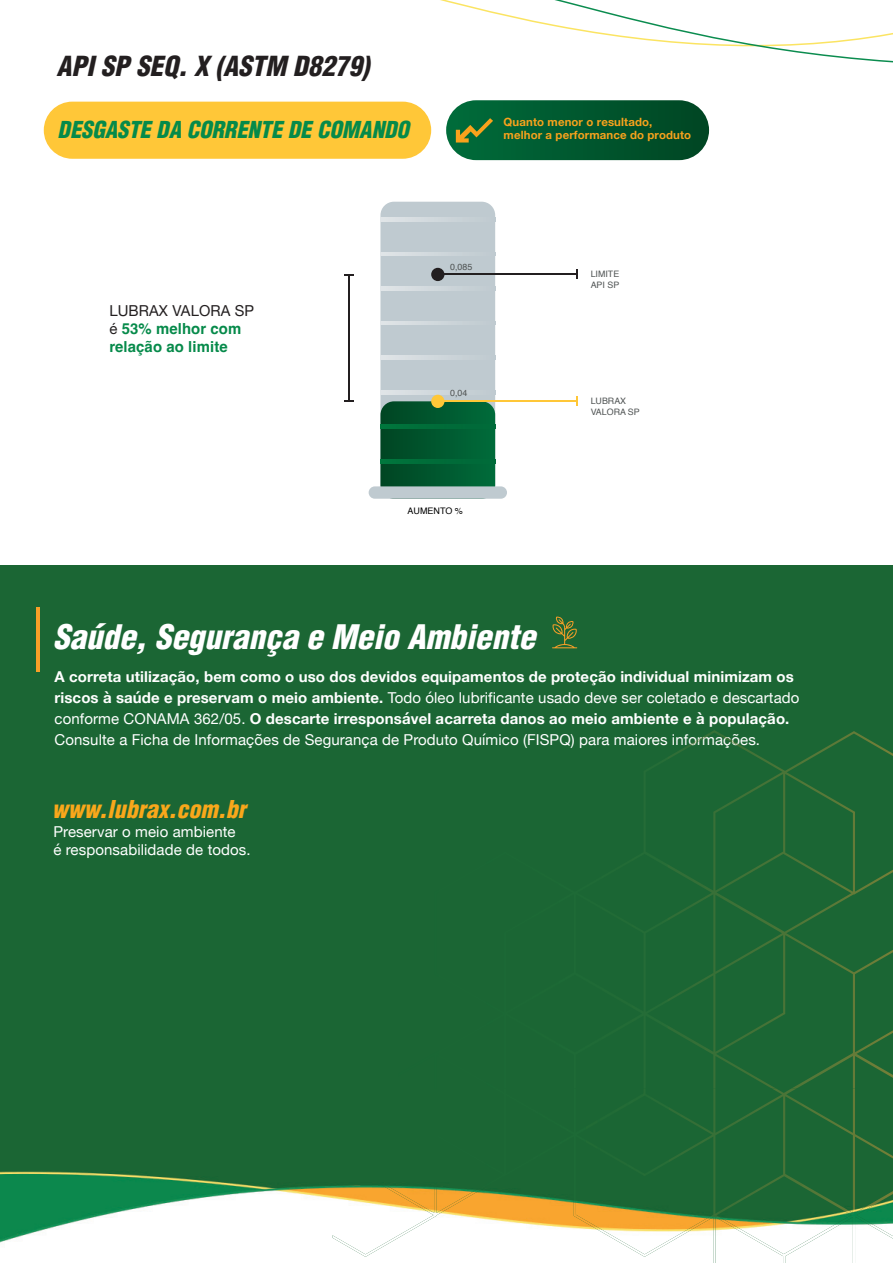
<style>
.page{position:relative;width:893px;height:1263px;background:#fff}
.page>*{position:absolute;margin:0;border:0;box-sizing:border-box;transform-origin:0 0}
.t1{font:italic 900 condensed 33px "Helvetica LT Std";color:#fff}
.t2{font:italic 900 condensed 27px "Helvetica LT Std";color:#231f20}
.t3{font:italic 900 condensed 24px "Helvetica LT Std";color:#f9a71b}
.t4{font:italic 900 condensed 22.8px "Helvetica LT Std";color:#068a4a}
.t5{font:700 15.15px/18.1px "Helvetica";letter-spacing:.005em;color:#068a4a}
.t6{font:15.15px "Helvetica Neue LT Std";letter-spacing:.005em;color:#231f20}
.t7{font:700 15px/21px "Helvetica Neue";letter-spacing:.005em;color:#fff}
.t8{font:15px/18px "Helvetica Neue";letter-spacing:.005em;color:#fff}
.t9{font:700 11.4px "Helvetica Neue";letter-spacing:.01em;color:#f9a21c}
.t10{font:9px "Helvetica";color:#000001}
.t11{font:8.85px/10.6px "Helvetica";color:#4f5353}
.s1{font-family:"Helvetica Neue LT Std";font-weight:400;color:#231f20}
.s2{font-weight:400}
</style>
<div class="page">
<div style="left:0;top:566px;width:893px;height:697px;background:#1b6634"></div>
<hr style="left:36px;top:608px;width:4px;height:64px;background:#f89f28">
<svg style="left:552px;top:616px;width:25px;height:32px"></svg>
<img style="left:662px;top:730px;width:231px;height:358px">
<img style="left:683px;top:733px;width:62px;height:15px">
<img style="left:0;top:1171px;width:332px;height:92px">
<img style="left:332px;top:1088px;width:561px;height:175px">
<svg style="left:440px;top:0;width:453px;height:63px"></svg>
<div style="left:446px;top:100px;width:263px;height:60px;background:linear-gradient(to right,#026d3c,#004523);border-radius:30px"></div>
<svg style="left:456px;top:118px;width:37px;height:25px"></svg>
<div style="left:44px;top:102px;width:387px;height:57px;background:#ffc738;border-radius:29px"></div>
<hr style="left:348px;top:275px;width:1px;height:126px;background:#231f20">
<svg style="left:344px;top:274px;width:9px;height:2px"></svg>
<div style="left:380px;top:202px;width:115px;height:297px;background:#bfcad0;border-radius:14px"></div>
<svg style="left:380px;top:401px;width:115px;height:85px;background:#025a31"></svg>
<img style="left:380px;top:459px;width:115px;height:4px">
<img style="left:380px;top:425px;width:115px;height:4px">
<img style="left:380px;top:390px;width:77px;height:4px">
<img style="left:380px;top:356px;width:77px;height:3px">
<img style="left:380px;top:321px;width:77px;height:4px">
<img style="left:380px;top:287px;width:77px;height:3px">
<img style="left:380px;top:252px;width:77px;height:4px">
<img style="left:380px;top:218px;width:77px;height:3px">
<div style="left:369px;top:486px;width:138px;height:13px;background:#bfcad0;border-radius:6px"></div>
<div style="left:431px;top:268px;width:13px;height:13px;background:#231f20;border-radius:50%"></div>
<hr style="left:438px;top:274px;width:139px;height:1px;background:#231f20">
<svg style="left:576px;top:270px;width:2px;height:9px"></svg>
<div style="left:431px;top:395px;width:13px;height:13px;background:#ffc738;border-radius:50%"></div>
<hr style="left:438px;top:401px;width:139px;height:1px;background:#ffc738">
<svg style="left:576px;top:396px;width:2px;height:10px"></svg>
<h2 class="t2" style="left:57px;top:49px;width:314px">API SP SEQ. X (ASTM D8279)</h2>
<p class="t9" style="left:504px;top:113px;width:150px">Quanto menor o resultado,</p>
<h3 class="t4" style="left:58px;top:115px;width:353px">DESGASTE DA CORRENTE DE COMANDO</h3>
<p class="t9" style="left:504px;top:126px;width:189px">melhor a performance do produto</p>
<p class="t6" style="left:109px;top:301px;width:146px">LUBRAX VALORA SP</p>
<p class="t5" style="left:109px;top:321px;width:134px"><span class="s1">é</span> 53% melhor com relação ao limite</p>
<p class="t11" style="left:450px;top:261px;width:24px">0,085</p>
<p class="t11" style="left:450px;top:388px;width:19px">0,04</p>
<p class="t10" style="left:408px;top:504px;width:57px">AUMENTO %</p>
<p class="t11" style="left:591px;top:269px;width:30px">LIMITE<br>API SP</p>
<p class="t11" style="left:591px;top:396px;width:51px">LUBRAX<br>VALORA SP</p>
<h1 class="t1" style="left:53px;top:616px;width:484px">Saúde, Segurança e Meio Ambiente</h1>
<p class="t7" style="left:55px;top:666px;width:746px">A correta utilização, bem como o uso dos devidos equipamentos de proteção individual minimizam os riscos à saúde e preservam o meio ambiente. <span class="s2">Todo óleo lubrificante usado deve ser coletado e descartado conforme CONAMA 362/05.</span> O descarte irresponsável acarreta danos ao meio ambiente e à população.<br><span class="s2">Consulte a Ficha de Informações de Segurança de Produto Químico (FISPQ) para maiores informações.</span></p>
<h3 class="t3" style="left:52px;top:794px;width:195px">www.lubrax.com.br</h3>
<p class="t8" style="left:53px;top:824px;width:199px">Preservar o meio ambiente<br>é responsabilidade de todos.</p>
</div>
